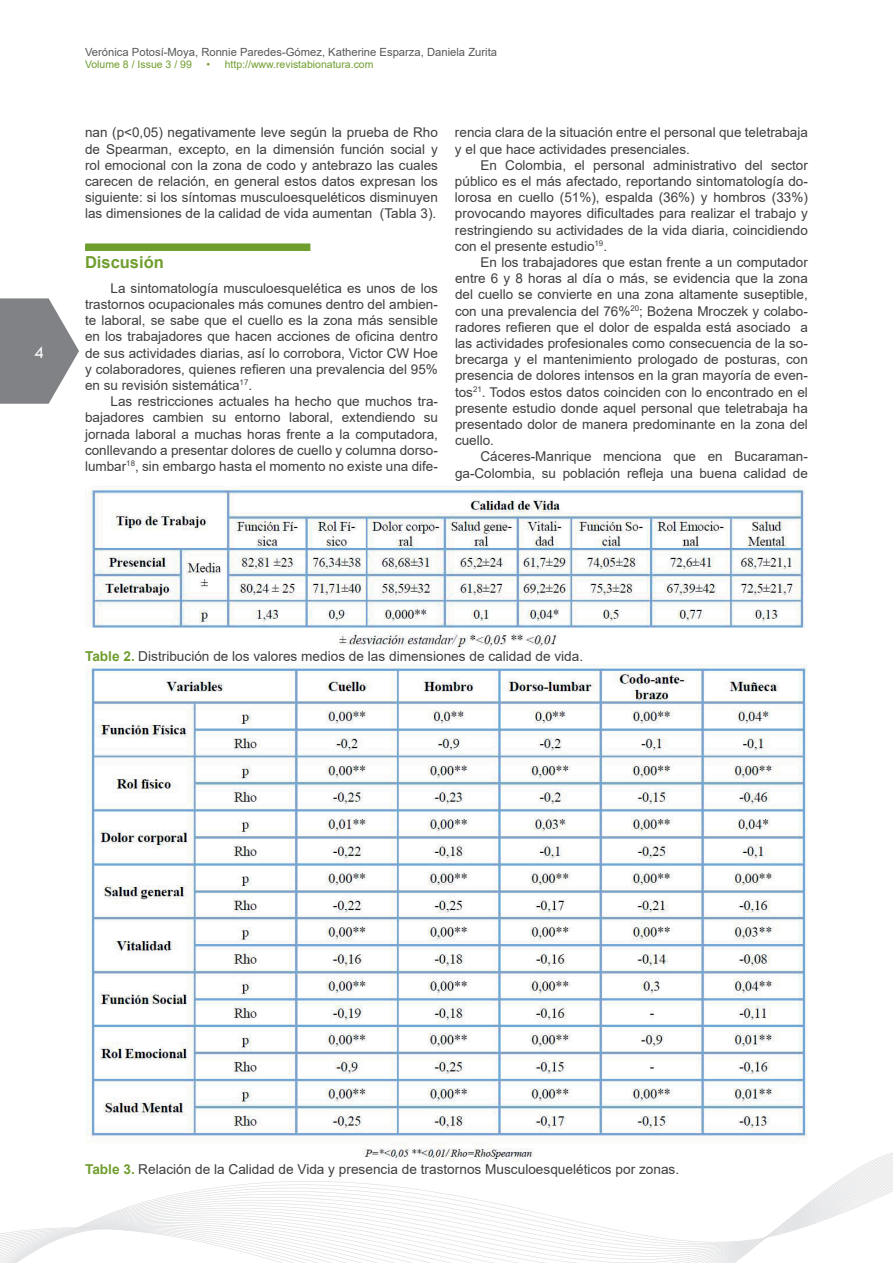
<style>
.page{position:relative;width:893px;height:1263px;background:#fff}
.page>*{position:absolute;margin:0;border:0;box-sizing:border-box;transform-origin:0 0}
.t1{font:18px "Tw Cen";color:#fff}
.t2{font:700 16.5px "Arial";color:#709e2e}
.t3{font:13.65px "Arial";color:#3e3e3f}
.t4{font:13.5px/16.2px "Arial";color:#3e3e3f;text-align:justify}
.t5{font:11.25px "Arial";color:#57585a}
.t6{font:10.5px "Arial";color:#709e2e}
.s1{font-weight:700;color:#709e2e}
</style>
<div class="page">
<svg style="left:0;top:298px;width:79px;height:106px"></svg>
<svg style="left:0;top:1152px;width:893px;height:111px"></svg>
<div style="left:85px;top:243px;width:225px;height:8px;background:#709e2e"></div>
<img style="left:85px;top:487px;width:720px;height:163px">
<img style="left:85px;top:664px;width:723px;height:499px">
<h1 class="t1" style="left:34px;top:341px;width:11px">4</h1>
<p class="t5" style="left:85px;top:44px;width:414px">Verónica Potosí-Moya, Ronnie Paredes-Gómez, Katherine Esparza, Daniela Zurita</p>
<p class="t6" style="left:85px;top:57px;width:108px">Volume 8 / Issue 3 / 99</p>
<p class="t6" style="left:206px;top:57px;width:169px">• http://www.revistabionatura.com</p>
<p class="t4" style="left:85px;top:124px;width:354px">nan (p&lt;0,05) negativamente leve según la prueba de Rho de Spearman, excepto, en la dimensión función social y rol emocional con la zona de codo y antebrazo las cuales carecen de relación, en general estos datos expresan los siguiente: si los síntomas musculoesqueléticos disminuyen las dimensiones de la calidad de vida aumentan (Tabla 3).</p>
<p class="t2" style="left:85px;top:251px;width:80px">Discusión</p>
<p class="t4" style="left:85px;top:280px;width:354px;text-indent:26px">La sintomatología musculoesquelética es unos de los trastornos ocupacionales más comunes dentro del ambien&shy;te laboral, se sabe que el cuello es la zona más sensible en los trabajadores que hacen acciones de oficina dentro de sus actividades diarias, así lo corrobora, Victor CW Hoe y colaboradores, quienes refieren una prevalencia del 95% en su revisión sistemática<sup>17</sup>.</p>
<p class="t4" style="left:85px;top:393px;width:354px;text-indent:26px">Las restricciones actuales ha hecho que muchos tra&shy;bajadores cambien su entorno laboral, extendiendo su jornada laboral a muchas horas frente a la computadora, conllevando a presentar dolores de cuello y columna dorso&shy;lumbar<sup>18</sup>, sin embargo hasta el momento no existe una dife-</p>
<p class="t4" style="left:455px;top:124px;width:354px">rencia clara de la situación entre el personal que teletrabaja y el que hace actividades presenciales.</p>
<p class="t4" style="left:455px;top:157px;width:354px;text-indent:26px">En Colombia, el personal administrativo del sector público es el más afectado, reportando sintomatología do&shy;lorosa en cuello (51%), espalda (36%) y hombros (33%) provocando mayores dificultades para realizar el trabajo y restringiendo su actividades de la vida diaria, coincidiendo con el presente estudio<sup>19</sup>.</p>
<p class="t4" style="left:455px;top:254px;width:354px;text-indent:26px">En los trabajadores que estan frente a un computador entre 6 y 8 horas al día o más, se evidencia que la zona del cuello se convierte en una zona altamente suseptible, con una prevalencia del 76%<sup>20</sup>; Bożena Mroczek y colabo&shy;radores refieren que el dolor de espalda está asociado a las actividades profesionales como consecuencia de la so&shy;brecarga y el mantenimiento prologado de posturas, con presencia de dolores intensos en la gran mayoría de even&shy;tos<sup>21</sup>. Todos estos datos coinciden con lo encontrado en el presente estudio donde aquel personal que teletrabaja ha presentado dolor de manera predominante en la zona del cuello.</p>
<p class="t4" style="left:455px;top:448px;width:354px;text-align:right">Cáceres-Manrique menciona que en Bucaraman&shy;ga-Colombia, su población refleja una buena calidad de</p>
<p class="t3" style="left:85px;top:646px;width:500px"><span class="s1">Table 2.</span> Distribución de los valores medios de las dimensiones de calidad de vida.</p>
<p class="t3" style="left:85px;top:1160px;width:596px"><span class="s1">Table 3.</span> Relación de la Calidad de Vida y presencia de trastornos Musculoesqueléticos por zonas.</p>
</div>
